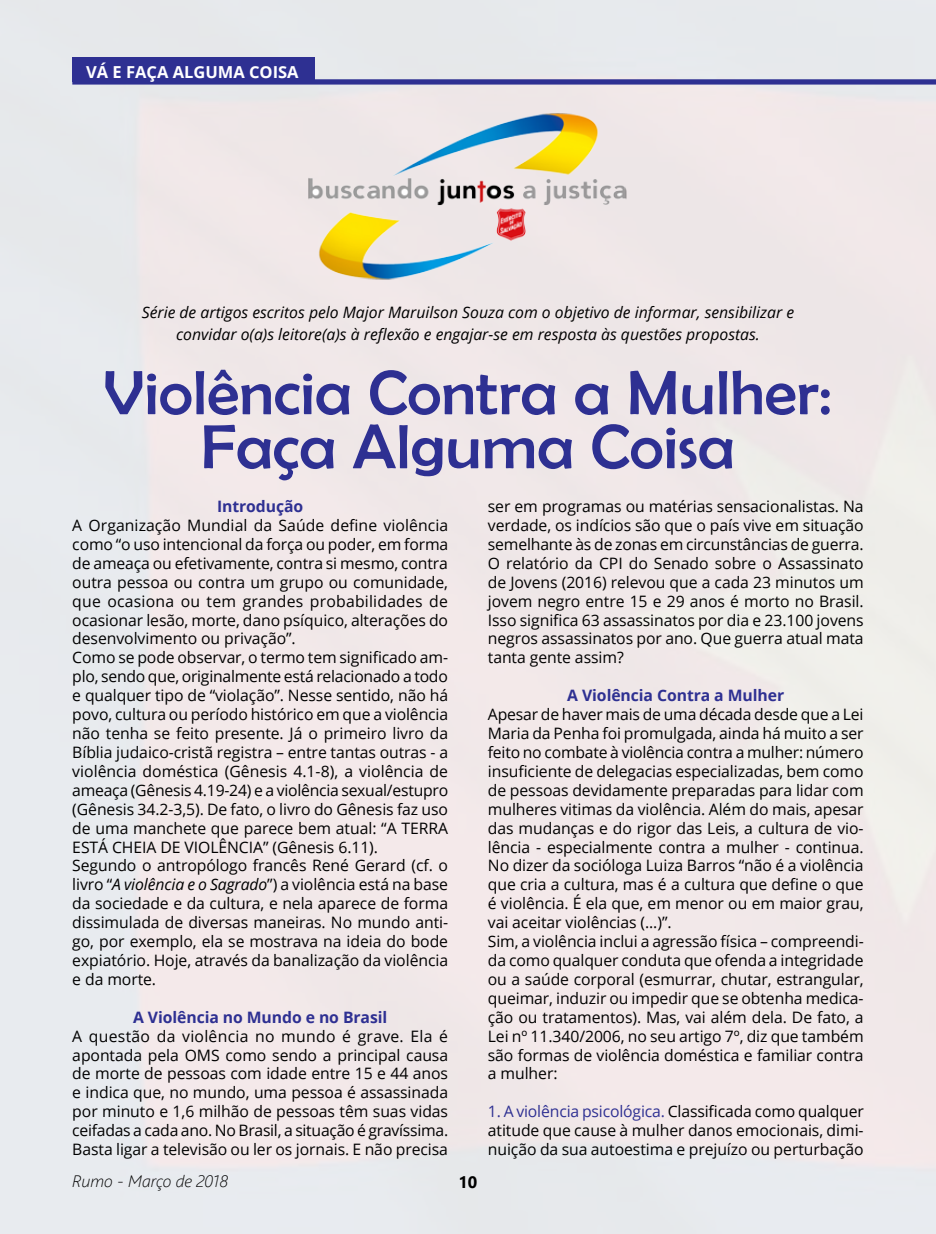
<style>
.page{position:relative;width:936px;height:1234px;background:#fff}
.page>*{position:absolute;margin:0;border:0;box-sizing:border-box;transform-origin:0 0}
.t1{font:63px/54px "Berlin Sans FB";color:#2e3092;text-align:center;scale:1.05 1}
.t2{font:700 16.5px "Open Sans";color:#fff}
.t3{font:italic 300 16.5px "Segoe UI";color:#000}
.t4{font:700 16.5px "Segoe UI";color:#000}
.t5{font:15.75px/18.9px "Open Sans";letter-spacing:-.005em;color:#000;text-align:justify}
.t6{font:italic 15.75px/21.6px "Open Sans";color:#000;text-align:center}
.t7{font:700 15.75px "Open Sans";letter-spacing:-.005em;color:#2e3092}
.s1{font-style:italic}
.s2{color:#2e3092}
</style>
<div class="page">
<svg style="left:72px;top:79px;width:863px;height:6px;background:#44469c"></svg>
<div style="left:72px;top:57px;width:243px;height:25px;background:#2e3092"></div>
<img style="left:304px;top:113px;width:322px;height:170px">
<p class="t2" style="left:86px;top:60px;width:214px">VÁ E FAÇA ALGUMA COISA</p>
<p class="t6" style="left:142px;top:301px;width:654px">Série de artigos escritos pelo Major Maruilson Souza com o objetivo de informar, sensibilizar e convidar o(a)s leitore(a)s à reflexão e engajar-se em resposta às questões propostas.</p>
<h1 class="t1" style="left:103px;top:365px;width:695px">Violência Contra a Mulher:<br>Faça Alguma Coisa</h1>
<p class="t7" style="left:217px;top:495px;width:88px">Introdução</p>
<p class="t5" style="left:72px;top:515px;width:377px;text-align:left">A Organização Mundial da Saúde define violência como “o uso intencional da força ou poder, em forma de ameaça ou efetivamente, contra si mesmo, contra outra pessoa ou contra um grupo ou comunidade, que ocasiona ou tem grandes probabilidades de ocasionar lesão, morte, dano psíquico, alterações do desenvolvimento ou privação”.<br>Como se pode observar, o termo tem significado am&shy;plo, sendo que, originalmente está relacionado a todo e qualquer tipo de “violação”. Nesse sentido, não há povo, cultura ou período histórico em que a violência não tenha se feito presente. Já o primeiro livro da Bíblia judaico-cristã registra – entre tantas outras - a violência doméstica (Gênesis 4.1-8), a violência de ameaça (Gênesis 4.19-24) e a violência sexual/estupro (Gênesis 34.2-3,5). De fato, o livro do Gênesis faz uso de uma manchete que parece bem atual: “A TERRA ESTÁ CHEIA DE VIOLÊNCIA” (Gênesis 6.11).<br>Segundo o antropólogo francês René Gerard (cf. o livro “<span class="s1">A violência e o Sagrado</span>”) a violência está na base da sociedade e da cultura, e nela aparece de forma dissimulada de diversas maneiras. No mundo anti&shy;go, por exemplo, ela se mostrava na ideia do bode expiatório. Hoje, através da banalização da violência e da morte.</p>
<p class="t7" style="left:133px;top:1005px;width:256px">A Violência no Mundo e no Brasil</p>
<p class="t5" style="left:72px;top:1025px;width:377px">A questão da violência no mundo é grave. Ela é apontada pela OMS como sendo a principal causa de morte de pessoas com idade entre 15 e 44 anos e indica que, no mundo, uma pessoa é assassinada por minuto e 1,6 milhão de pessoas têm suas vidas ceifadas a cada ano. No Brasil, a situação é gravíssima.<br>Basta ligar a televisão ou ler os jornais. E não precisa</p>
<p class="t3" style="left:72px;top:1169px;width:157px">Rumo - Março de 2018</p>
<p class="t4" style="left:458px;top:1168px;width:20px">10</p>
<p class="t5" style="left:488px;top:496px;width:377px">ser em programas ou matérias sensacionalistas. Na verdade, os indícios são que o país vive em situação semelhante às de zonas em circunstâncias de guerra.<br>O relatório da CPI do Senado sobre o Assassinato de Jovens (2016) relevou que a cada 23 minutos um jovem negro entre 15 e 29 anos é morto no Brasil.<br>Isso significa 63 assassinatos por dia e 23.100 jovens negros assassinatos por ano. Que guerra atual mata tanta gente assim?</p>
<p class="t7" style="left:567px;top:684px;width:218px">A Violência Contra a Mulher</p>
<p class="t5" style="left:488px;top:704px;width:377px;text-align:left">Apesar de haver mais de uma década desde que a Lei Maria da Penha foi promulgada, ainda há muito a ser feito no combate à violência contra a mulher: número insuficiente de delegacias especializadas, bem como de pessoas devidamente preparadas para lidar com mulheres vitimas da violência. Além do mais, apesar das mudanças e do rigor das Leis, a cultura de vio&shy;lência - especialmente contra a mulher - continua.<br>No dizer da socióloga Luiza Barros “não é a violência que cria a cultura, mas é a cultura que define o que é violência. É ela que, em menor ou em maior grau, vai aceitar violências (...)”.<br>Sim, a violência inclui a agressão física – compreendi&shy;da como qualquer conduta que ofenda a integridade ou a saúde corporal (esmurrar, chutar, estrangular, queimar, induzir ou impedir que se obtenha medica&shy;ção ou tratamentos). Mas, vai além dela. De fato, a Lei nº 11.340/2006, no seu artigo 7º, diz que também são formas de violência doméstica e familiar contra a mulher:</p>
<p class="t5" style="left:488px;top:1101px;width:377px"><span class="s2">1. A violência psicológica.</span> Classificada como qualquer atitude que cause à mulher danos emocionais, dimi&shy;nuição da sua autoestima e prejuízo ou perturbação</p>
</div>
